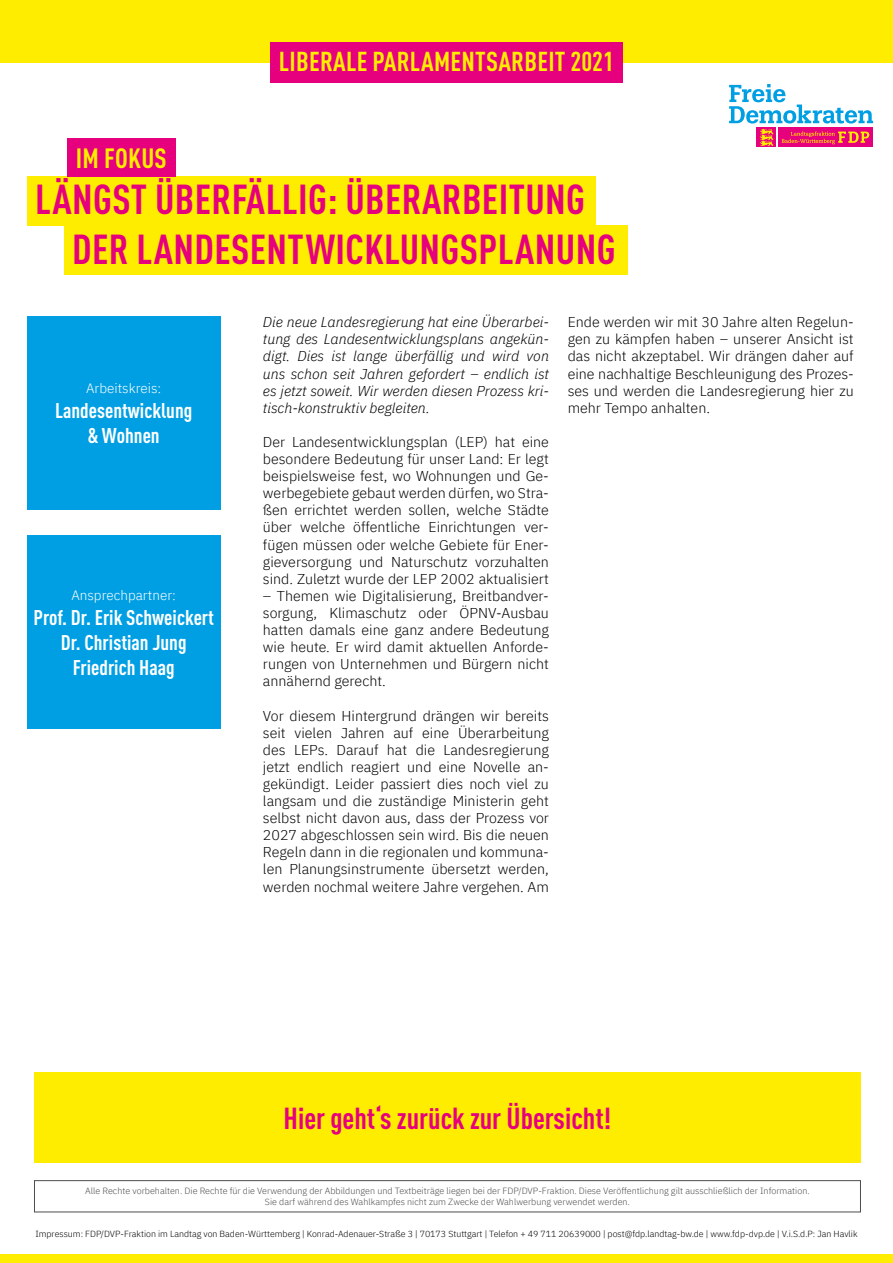
<style>
.page{position:relative;width:893px;height:1263px;background:#fff}
.page>*{position:absolute;margin:0;border:0;box-sizing:border-box;transform-origin:0 0}
.t1{font:700 condensed 41.25px/49.5px "DINOT";letter-spacing:.01em;color:#e6007d}
.t2{font:700 condensed 30px "DINOT";color:#e6007d}
.t3{font:700 condensed 27.6px "DINOT";letter-spacing:.01em;color:#ffed00}
.t4{font:700 condensed 27px "DINOT";letter-spacing:.01em;color:#ffed00}
.t5{font:700 condensed 21px/25.2px "DINOT";color:#fff;text-align:center}
.t6{font:300 14.25px/17.1px "IBM Plex Sans";color:#000;text-align:justify}
.t7{font:italic 300 14.25px/17.1px "IBM Plex Sans";color:#000;text-align:justify}
.t8{font:300 13.5px "IBM Plex Sans";color:#fff}
.t9{font:300 9px/10.8px "IBM Plex Sans";color:#4d4d4c;text-align:center}
.t10{font:300 8.85px "IBM Plex Sans";color:#000}
</style>
<div class="page">
<div style="left:27px;top:176px;width:568px;height:49px;background:#ffed00"></div>
<div style="left:0;top:0;width:893px;height:63px;background:#ffed00"></div>
<div style="left:270px;top:42px;width:353px;height:41px;background:#e6007d"></div>
<div style="left:778px;top:127px;width:95px;height:20px;background:#e6007d"></div>
<div style="left:756px;top:127px;width:20px;height:20px;background:#e6007d"></div>
<svg style="left:729px;top:84px;width:144px;height:62px"></svg>
<div style="left:34px;top:1180px;width:827px;height:32px;border:1px solid #4d4d4c"></div>
<div style="left:27px;top:316px;width:194px;height:193px;background:#009fe3"></div>
<div style="left:27px;top:535px;width:194px;height:194px;background:#009fe3"></div>
<div style="left:34px;top:1072px;width:827px;height:90px;background:#ffed00"></div>
<div style="left:0;top:1255px;width:893px;height:8px;background:#ffed00"></div>
<div style="left:67px;top:138px;width:109px;height:38px;background:#e6007d"></div>
<div style="left:64px;top:225px;width:564px;height:50px;background:#ffed00"></div>
<h3 class="t4" style="left:279px;top:45px;width:336px">LIBERALE PARLAMENTSARBEIT 2021</h3>
<h3 class="t3" style="left:76px;top:141px;width:92px">IM FOKUS</h3>
<h1 class="t1" style="left:72px;top:174px;width:545px;text-indent:-37px">LÄNGST ÜBERFÄLLIG: ÜBERARBEITUNG<br>DER LANDESENTWICKLUNGSPLANUNG</h1>
<p class="t8" style="left:86px;top:378px;width:77px">Arbeitskreis:</p>
<h3 class="t5" style="left:55px;top:398px;width:139px">Landesentwicklung &amp; Wohnen</h3>
<p class="t8" style="left:71px;top:585px;width:106px">Ansprechpartner:</p>
<h3 class="t5" style="left:33px;top:604px;width:182px">Prof. Dr. Erik Schweickert<br>Dr. Christian Jung<br>Friedrich Haag</h3>
<p class="t7" style="left:263px;top:312px;width:288px">Die neue Landesregierung hat eine Überarbei&shy;tung des Landesentwicklungsplans angekün&shy;digt. Dies ist lange überfällig und wird von uns schon seit Jahren gefordert – endlich ist es jetzt soweit. Wir werden diesen Prozess kri&shy;tisch-konstruktiv begleiten.</p>
<p class="t6" style="left:263px;top:432px;width:287px">Der Landesentwicklungsplan (LEP) hat eine besondere Bedeutung für unser Land: Er legt beispielsweise fest, wo Wohnungen und Ge&shy;werbegebiete gebaut werden dürfen, wo Stra&shy;ßen errichtet werden sollen, welche Städte über welche öffentliche Einrichtungen ver&shy;fügen müssen oder welche Gebiete für Ener&shy;gieversorgung und Naturschutz vorzuhalten sind. Zuletzt wurde der LEP 2002 aktualisiert</p>
<p class="t6" style="left:263px;top:586px;width:287px">– Themen wie Digitalisierung, Breitbandver&shy;sorgung, Klimaschutz oder ÖPNV-Ausbau hatten damals eine ganz andere Bedeutung wie heute. Er wird damit aktuellen Anforde&shy;rungen von Unternehmen und Bürgern nicht annähernd gerecht.</p>
<p class="t6" style="left:263px;top:706px;width:287px">Vor diesem Hintergrund drängen wir bereits seit vielen Jahren auf eine Überarbeitung des LEPs. Darauf hat die Landesregierung jetzt endlich reagiert und eine Novelle an&shy;gekündigt. Leider passiert dies noch viel zu langsam und die zuständige Ministerin geht selbst nicht davon aus, dass der Prozess vor 2027 abgeschlossen sein wird. Bis die neuen Regeln dann in die regionalen und kommuna&shy;len Planungsinstrumente übersetzt werden, werden nochmal weitere Jahre vergehen. Am</p>
<p class="t6" style="left:568px;top:312px;width:288px">Ende werden wir mit 30 Jahre alten Regelun&shy;gen zu kämpfen haben – unserer Ansicht ist das nicht akzeptabel. Wir drängen daher auf eine nachhaltige Beschleunigung des Prozes&shy;ses und werden die Landesregierung hier zu mehr Tempo anhalten.</p>
<h2 class="t2" style="left:284px;top:1100px;width:329px">Hier geht‘s zurück zur Übersicht!</h2>
<p class="t9" style="left:85px;top:1185px;width:726px">Alle Rechte vorbehalten. Die Rechte für die Verwendung der Abbildungen und Textbeiträge liegen bei der FDP/DVP-Fraktion. Diese Veröffentlichung gilt ausschließlich der Information.<br>Sie darf während des Wahlkampfes nicht zum Zwecke der Wahlwerbung verwendet werden.</p>
<p class="t10" style="left:35px;top:1227px;width:824px">Impressum: FDP/DVP-Fraktion im Landtag von Baden-Württemberg | Konrad-Adenauer-Straße 3 | 70173 Stuttgart | Telefon + 49 711 20639000 | post@fdp.landtag-bw.de | www.fdp-dvp.de | V.i.S.d.P: Jan Havlik</p>
</div>
